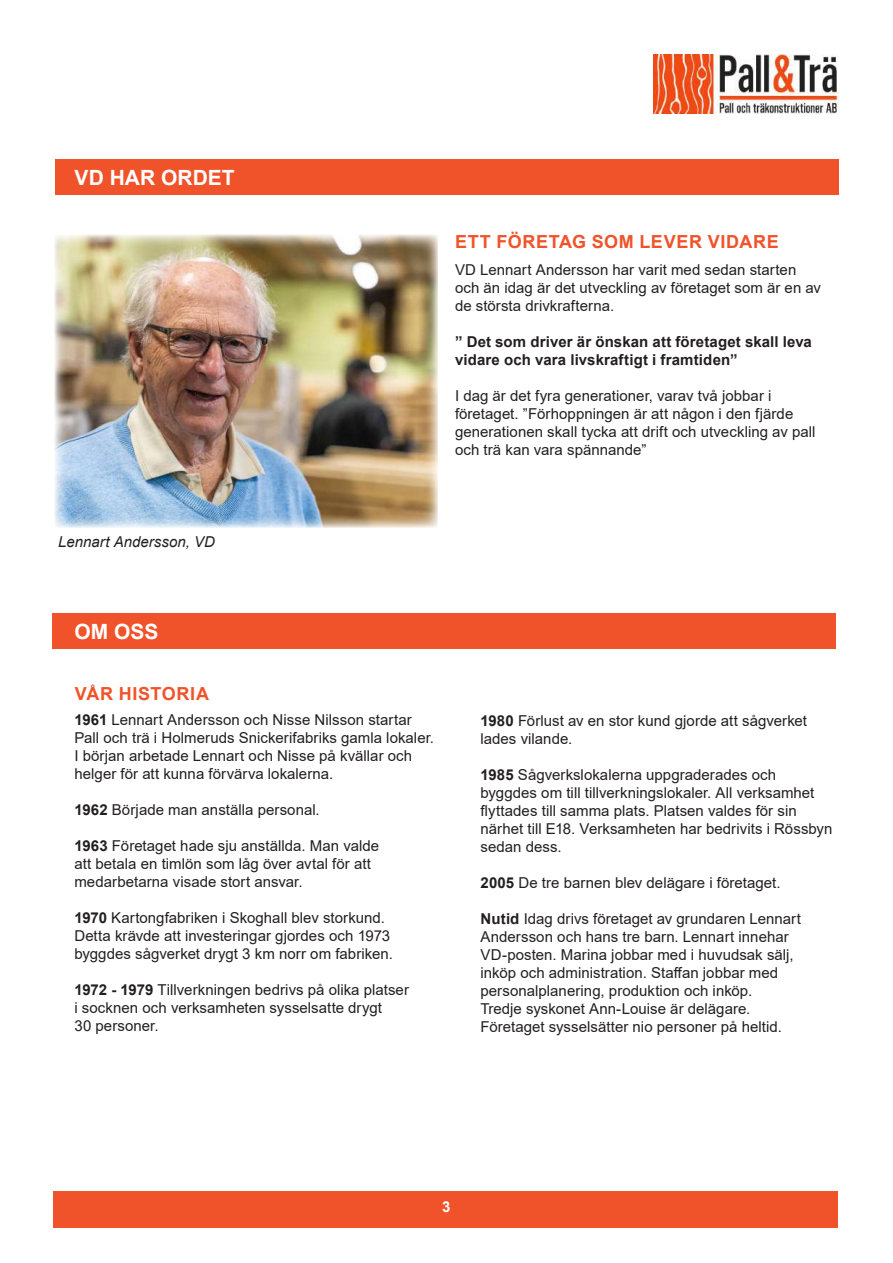
<style>
.page{position:relative;width:893px;height:1263px;background:#fff}
.page>*{position:absolute;margin:0;border:0;box-sizing:border-box;transform-origin:0 0}
.t1{font:700 21px "Arial";color:#fff}
.t2{font:700 18px "Arial";letter-spacing:.04em;color:#f0532a}
.t3{font:15px/18px "Arial";letter-spacing:.005em;color:#231f20}
.t4{font:700 15px/18px "Arial";letter-spacing:.01em;color:#231f20}
.t5{font:italic 15px "Arial";color:#231f20}
.t6{font:700 15px "Arial";color:#fff}
.s1{font-weight:700}
</style>
<div class="page">
<div style="left:53px;top:1191px;width:785px;height:36px;background:#f0532a"></div>
<img style="left:654px;top:54px;width:185px;height:60px">
<img style="left:55px;top:235px;width:383px;height:292px">
<div style="left:55px;top:160px;width:783px;height:35px;background:#f0532a"></div>
<div style="left:52px;top:614px;width:784px;height:35px;background:#f0532a"></div>
<h1 class="t1" style="left:75px;top:163px;width:162px">VD HAR ORDET</h1>
<p class="t2" style="left:455px;top:229px;width:325px">ETT FÖRETAG SOM LEVER VIDARE</p>
<p class="t3" style="left:455px;top:260px;width:368px">VD Lennart Andersson har varit med sedan starten och än idag är det utveckling av företaget som är en av de största drivkrafterna.</p>
<p class="t4" style="left:455px;top:333px;width:358px">” Det som driver är önskan att företaget skall leva vidare och vara livskraftigt i framtiden”</p>
<p class="t3" style="left:455px;top:386px;width:362px">I dag är det fyra generationer, varav två jobbar i företaget. ”Förhoppningen är att någon i den fjärde generationen skall tycka att drift och utveckling av pall och trä kan vara spännande”</p>
<p class="t5" style="left:58px;top:531px;width:159px">Lennart Andersson, VD</p>
<h1 class="t1" style="left:74px;top:617px;width:86px">OM OSS</h1>
<p class="t2" style="left:75px;top:681px;width:136px">VÅR HISTORIA</p>
<p class="t3" style="left:74px;top:711px;width:361px"><span class="s1">1961</span> Lennart Andersson och Nisse Nilsson startar Pall och trä i Holmeruds Snickerifabriks gamla lokaler.<br>I början arbetade Lennart och Nisse på kvällar och helger för att kunna förvärva lokalerna.</p>
<p class="t3" style="left:74px;top:801px;width:247px"><span class="s1">1962</span> Började man anställa personal.</p>
<p class="t3" style="left:74px;top:837px;width:306px"><span class="s1">1963</span> Företaget hade sju anställda. Man valde att betala en timlön som låg över avtal för att medarbetarna visade stort ansvar.</p>
<p class="t3" style="left:74px;top:909px;width:320px"><span class="s1">1970</span> Kartongfabriken i Skoghall blev storkund.<br>Detta krävde att investeringar gjordes och 1973 byggdes sågverket drygt 3 km norr om fabriken.</p>
<p class="t3" style="left:74px;top:981px;width:336px"><span class="s1">1972 - 1979</span> Tillverkningen bedrivs på olika platser i socknen och verksamheten sysselsatte drygt<br>30 personer.</p>
<p class="t3" style="left:480px;top:712px;width:328px"><span class="s1">1980</span> Förlust av en stor kund gjorde att sågverket lades vilande.</p>
<p class="t3" style="left:480px;top:766px;width:354px"><span class="s1">1985</span> Sågverkslokalerna uppgraderades och byggdes om till tillverkningslokaler. All verksamhet flyttades till samma plats. Platsen valdes för sin närhet till E18. Verksamheten har bedrivits i Rössbyn sedan dess.</p>
<p class="t3" style="left:480px;top:874px;width:301px"><span class="s1">2005</span> De tre barnen blev delägare i företaget.</p>
<p class="t3" style="left:480px;top:910px;width:322px"><span class="s1">Nutid</span> Idag drivs företaget av grundaren Lennart Andersson och hans tre barn. Lennart innehar VD-posten. Marina jobbar med i huvudsak sälj, inköp och administration. Staffan jobbar med personalplanering, produktion och inköp.<br>Tredje syskonet Ann-Louise är delägare.<br>Företaget sysselsätter nio personer på heltid.</p>
<p class="t6" style="left:442px;top:1196px;width:10px">3</p>
</div>
